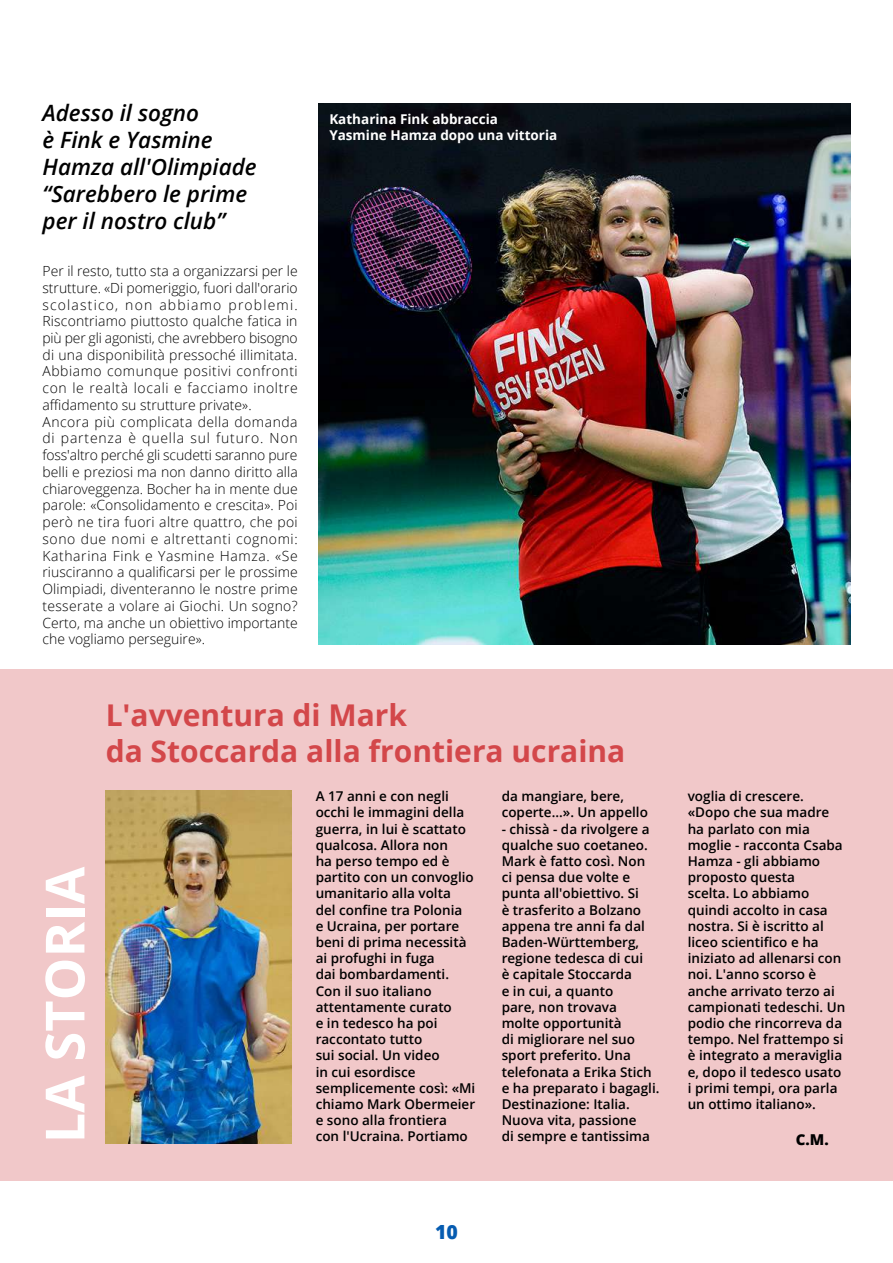
<style>
.page{position:relative;width:893px;height:1263px;background:#fff}
.page>*{position:absolute;margin:0;border:0;box-sizing:border-box;transform-origin:0 0}
.t1{font:700 54px "Open Sans";color:#fff}
.t2{font:700 30px/36px "Open Sans";color:#d3474a}
.t3{font:italic 600 22.5px/27px "Open Sans";color:#000}
.t4{font:800 19.5px "Open Sans";color:#065cb1}
.t5{font:800 15px "Open Sans";color:#000}
.t6{font:300 13.95px/16.8px "Open Sans";letter-spacing:.01em;color:#000}
.t7{font:600 13.5px/16.2px "Open Sans";color:#000}
.t8{font:700 13.5px/16.2px "Open Sans";color:#fff}
</style>
<div class="page">
<div style="left:0;top:669px;width:893px;height:512px;background:#f1c8c9"></div>
<img style="left:106px;top:791px;width:186px;height:352px">
<img style="left:319px;top:104px;width:531px;height:540px">
<h3 class="t3" style="left:43px;top:99px;width:216px">Adesso il sogno<br>è Fink e Yasmine<br>Hamza all'Olimpiade “Sarebbero le prime per il nostro club”</h3>
<p class="t8" style="left:329px;top:111px;width:230px">Katharina Fink abbraccia<br>Yasmine Hamza dopo una vittoria</p>
<p class="t6" style="left:43px;top:262px;width:257px">Per il resto, tutto sta a organizzarsi per le strutture. «Di pomeriggio, fuori dall'orario scolastico, non abbiamo problemi.<br>Riscontriamo piuttosto qualche fatica in più per gli agonisti, che avrebbero bisogno di una disponibilità pressoché illimitata.<br>Abbiamo comunque positivi confronti con le realtà locali e facciamo inoltre affidamento su strutture private».<br>Ancora più complicata della domanda di partenza è quella sul futuro. Non foss'altro perché gli scudetti saranno pure belli e preziosi ma non danno diritto alla chiaroveggenza. Bocher ha in mente due parole: «Consolidamento e crescita». Poi però ne tira fuori altre quattro, che poi sono due nomi e altrettanti cognomi:<br>Katharina Fink e Yasmine Hamza. «Se riusciranno a qualificarsi per le prossime Olimpiadi, diventeranno le nostre prime tesserate a volare ai Giochi. Un sogno?<br>Certo, ma anche un obiettivo importante che vogliamo perseguire».</p>
<h1 class="t1" style="left:27px;top:1143px;width:278px;rotate:-90deg">LA STORIA</h1>
<h2 class="t2" style="left:106px;top:697px;width:521px">L'avventura di Mark<br>da Stoccarda alla frontiera ucraina</h2>
<p class="t7" style="left:502px;top:788px;width:148px">da mangiare, bere, coperte...». Un appello</p>
<p class="t7" style="left:502px;top:820px;width:159px">- chissà - da rivolgere a qualche suo coetaneo.<br>Mark è fatto così. Non<br>ci pensa due volte e punta all'obiettivo. Si<br>è trasferito a Bolzano appena tre anni fa dal<br>Baden-Württemberg, regione tedesca di cui<br>è capitale Stoccarda<br>e in cui, a quanto<br>pare, non trovava<br>molte opportunità<br>di migliorare nel suo sport preferito. Una telefonata a Erika Stich e ha preparato i bagagli.<br>Destinazione: Italia.<br>Nuova vita, passione<br>di sempre e tantissima</p>
<p class="t7" style="left:316px;top:788px;width:161px">A 17 anni e con negli occhi le immagini della guerra, in lui è scattato qualcosa. Allora non<br>ha perso tempo ed è partito con un convoglio umanitario alla volta<br>del confine tra Polonia<br>e Ucraina, per portare beni di prima necessità ai profughi in fuga<br>dai bombardamenti.<br>Con il suo italiano attentamente curato<br>e in tedesco ha poi raccontato tutto<br>sui social. Un video<br>in cui esordisce semplicemente così: «Mi chiamo Mark Obermeier e sono alla frontiera<br>con l'Ucraina. Portiamo</p>
<p class="t7" style="left:688px;top:788px;width:159px">voglia di crescere. «Dopo che sua madre ha parlato con mia moglie - racconta Csaba<br>Hamza - gli abbiamo proposto questa<br>scelta. Lo abbiamo quindi accolto in casa nostra. Si è iscritto al liceo scientifico e ha iniziato ad allenarsi con noi. L'anno scorso è anche arrivato terzo ai campionati tedeschi. Un podio che rincorreva da tempo. Nel frattempo si è integrato a meraviglia e, dopo il tedesco usato i primi tempi, ora parla un ottimo italiano».</p>
<p class="t5" style="left:796px;top:1128px;width:34px">C.M.</p>
<h3 class="t4" style="left:435px;top:1217px;width:24px">10</h3>
</div>
